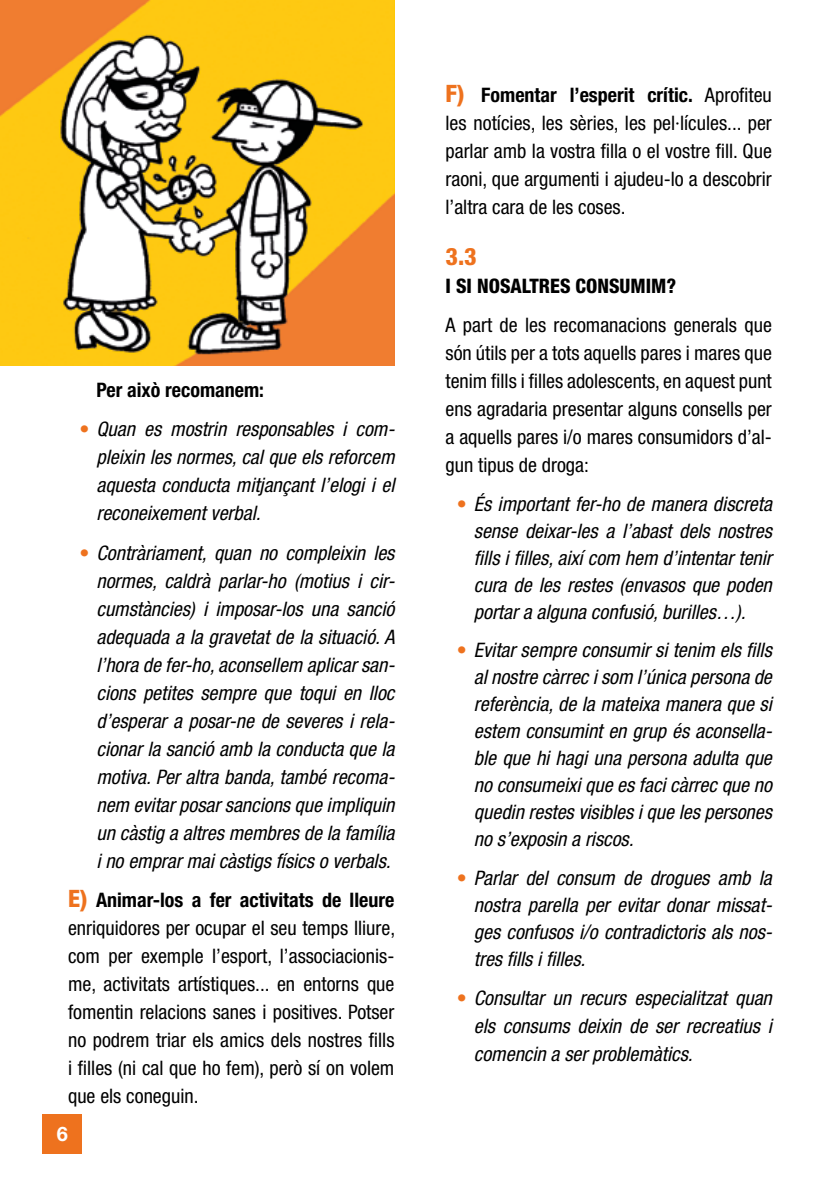
<style>
.page{position:relative;width:840px;height:1191px;background:#fff}
.page>*{position:absolute;margin:0;border:0;box-sizing:border-box;transform-origin:0 0}
.t1{font:800 condensed 24px "Helvetica Neue LT Std";color:#ee721e}
.t2{font:italic condensed 20px/28px "Helvetica Neue LT Std";color:#000;text-align:justify}
.t3{font:condensed 20px/28px "Helvetica Neue LT Std";color:#000;text-align:justify}
.t4{font:800 condensed 20px "Helvetica Neue LT Std";color:#000}
.t5{font:700 condensed 20px "Helvetica Neue LT Std";color:#000}
.t6{font:700 20px "Helvetica Neue LT Std";color:#fff}
.s1{font-style:normal;color:#ee721e}
.s2{font-weight:800;font-size:24px;color:#ee721e}
.s3{font-weight:700}
</style>
<div class="page">
<img style="left:0;top:0;width:394px;height:366px">
<div style="left:43px;top:1114px;width:39px;height:40px;background:#ee721e"></div>
<p class="t5" style="left:96px;top:378px;width:169px">Per això recomanem:</p>
<p class="t2" style="left:96px;top:416px;width:299px;text-indent:-17px"><span class="s1">•</span> Quan es mostrin responsables i com&shy;pleixin les normes, cal que els reforcem aquesta conducta mitjançant l’elogi i el reconeixement verbal.</p>
<p class="t2" style="left:96px;top:539px;width:299px;text-indent:-17px"><span class="s1">•</span> Contràriament, quan no compleixin les normes, caldrà parlar-ho (motius i cir&shy;cumstàncies) i imposar-los una sanció adequada a la gravetat de la situació. A l’hora de fer-ho, aconsellem aplicar san&shy;cions petites sempre que toqui en lloc d’esperar a posar-ne de severes i rela&shy;cionar la sanció amb la conducta que la motiva. Per altra banda, també recoma&shy;nem evitar posar sancions que impliquin un càstig a altres membres de la família i no emprar mai càstigs físics o verbals.</p>
<p class="t3" style="left:68px;top:886px;width:328px"><span class="s2">E)</span> <span class="s3">Animar-los a fer activitats de lleure </span>enriquidores per ocupar el seu temps lliure, com per exemple l’esport, l’associacionis&shy;me, activitats artístiques... en entorns que fomentin relacions sanes i positives. Potser no podrem triar els amics dels nostres fills i filles (ni cal que ho fem), però sí on volem que els coneguin.</p>
<p class="t6" style="left:57px;top:1121px;width:13px">6</p>
<p class="t3" style="left:445px;top:81px;width:328px"><span class="s2">F)</span> <span class="s3">Fomentar l’esperit crític.</span> Aprofiteu les notícies, les sèries, les pel·lícules... per parlar amb la vostra filla o el vostre fill. Que raoni, que argumenti i ajudeu-lo a descobrir l’altra cara de les coses.</p>
<p class="t1" style="left:445px;top:241px;width:33px">3.3</p>
<p class="t4" style="left:445px;top:273px;width:232px">I SI NOSALTRES CONSUMIM?</p>
<p class="t3" style="left:445px;top:311px;width:328px">A part de les recomanacions generals que són útils per a tots aquells pares i mares que tenim fills i filles adolescents, en aquest punt ens agradaria presentar alguns consells per a aquells pares i/o mares consumidors d’al&shy;gun tipus de droga:</p>
<p class="t2" style="left:473px;top:490px;width:299px;line-height:27px;text-indent:-17px"><span class="s1">•</span> És important fer-ho de manera discreta sense deixar-les a l’abast dels nostres fills i filles, així com hem d’intentar tenir cura de les restes (envasos que poden portar a alguna confusió, burilles…).</p>
<p class="t2" style="left:473px;top:637px;width:299px;line-height:27px;text-indent:-17px"><span class="s1">•</span> Evitar sempre consumir si tenim els fills al nostre càrrec i som l’única persona de referència, de la mateixa manera que si estem consumint en grup és aconsella&shy;ble que hi hagi una persona adulta que no consumeixi que es faci càrrec que no quedin restes visibles i que les persones no s’exposin a riscos.</p>
<p class="t2" style="left:473px;top:864px;width:299px;line-height:27px;text-indent:-17px"><span class="s1">•</span> Parlar del consum de drogues amb la nostra parella per evitar donar missat&shy;ges confusos i/o contradictoris als nos&shy;tres fills i filles.</p>
<p class="t2" style="left:473px;top:984px;width:299px;text-indent:-17px"><span class="s1">•</span> Consultar un recurs especialitzat quan els consums deixin de ser recreatius i comencin a ser problemàtics.</p>
</div>
